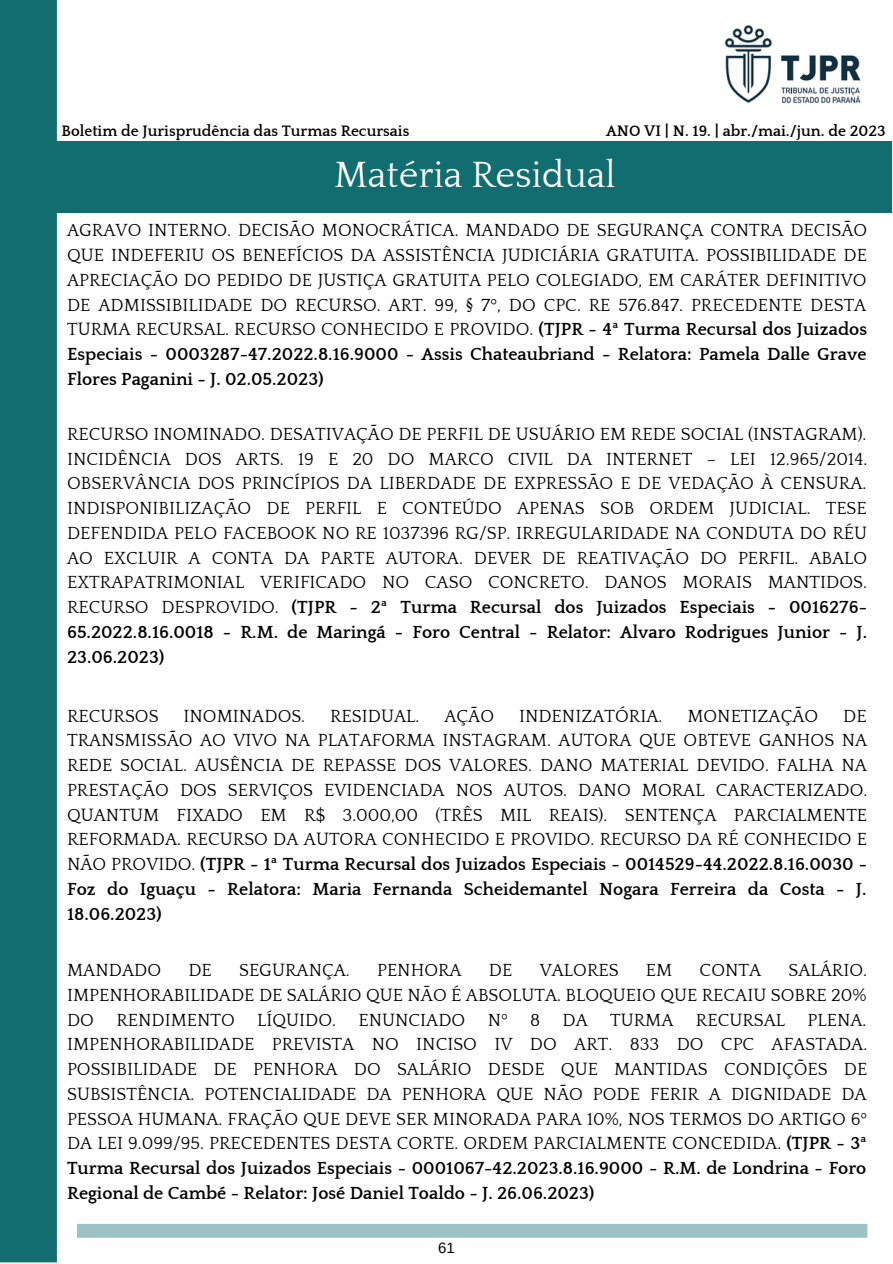
<style>
.page{position:relative;width:893px;height:1264px;background:#fff}
.page>*{position:absolute;margin:0;border:0;box-sizing:border-box;transform-origin:0 0}
.t1{font:37.5px "Quattrocento";color:#fff}
.t2{font:18px/24.8px "Quattrocento";color:#000;text-align:justify}
.t3{font:700 15.6px "Quattrocento";color:#000}
.t4{font:15px "Arimo";color:#000}
.s1{font-weight:700}
</style>
<div class="page">
<div style="left:0;top:0;width:57px;height:1262px;background:#116d70"></div>
<img style="left:724px;top:25px;width:137px;height:79px">
<div style="left:51px;top:141px;width:840px;height:71px;background:#116d70"></div>
<svg style="left:77px;top:1223px;width:790px;height:14px;background:#a2c5c6"></svg>
<p class="t3" style="left:606px;top:123px;width:281px">ANO VI | N. 19. | abr./mai./jun. de 2023</p>
<p class="t3" style="left:62px;top:123px;width:349px">Boletim de Jurisprudência das Turmas Recursais</p>
<p class="t1" style="left:334px;top:156px;width:283px">Matéria Residual</p>
<p class="t2" style="left:67px;top:219px;width:801px">AGRAVO INTERNO. DECISÃO MONOCRÁTICA. MANDADO DE SEGURANÇA CONTRA DECISÃO QUE INDEFERIU OS BENEFÍCIOS DA ASSISTÊNCIA JUDICIÁRIA GRATUITA. POSSIBILIDADE DE APRECIAÇÃO DO PEDIDO DE JUSTIÇA GRATUITA PELO COLEGIADO, EM CARÁTER DEFINITIVO DE ADMISSIBILIDADE DO RECURSO. ART. 99, § 7º, DO CPC. RE 576.847. PRECEDENTE DESTA TURMA RECURSAL. RECURSO CONHECIDO E PROVIDO. <span class="s1">(TJPR - 4ª Turma Recursal dos Juizados Especiais - 0003287-47.2022.8.16.9000 - Assis Chateaubriand - Relatora: Pamela Dalle Grave Flores Paganini - J. 02.05.2023)</span></p>
<p class="t2" style="left:67px;top:422px;width:801px">RECURSO INOMINADO. DESATIVAÇÃO DE PERFIL DE USUÁRIO EM REDE SOCIAL (INSTAGRAM).<br>INCIDÊNCIA DOS ARTS. 19 E 20 DO MARCO CIVIL DA INTERNET – LEI 12.965/2014.<br>OBSERVÂNCIA DOS PRINCÍPIOS DA LIBERDADE DE EXPRESSÃO E DE VEDAÇÃO À CENSURA.<br>INDISPONIBILIZAÇÃO DE PERFIL E CONTEÚDO APENAS SOB ORDEM JUDICIAL. TESE DEFENDIDA PELO FACEBOOK NO RE 1037396 RG/SP. IRREGULARIDADE NA CONDUTA DO RÉU AO EXCLUIR A CONTA DA PARTE AUTORA. DEVER DE REATIVAÇÃO DO PERFIL. ABALO EXTRAPATRIMONIAL VERIFICADO NO CASO CONCRETO. DANOS MORAIS MANTIDOS.<br>RECURSO DESPROVIDO. <span class="s1">(TJPR - 2ª Turma Recursal dos Juizados Especiais - 0016276- 65.2022.8.16.0018 - R.M. de Maringá - Foro Central - Relator: Alvaro Rodrigues Junior - J.<br>23.06.2023)</span></p>
<p class="t2" style="left:67px;top:704px;width:93px">RECURSOS</p>
<p class="t2" style="left:183px;top:704px;width:123px">INOMINADOS.</p>
<p class="t2" style="left:330px;top:704px;width:91px">RESIDUAL.</p>
<p class="t2" style="left:444px;top:704px;width:51px">AÇÃO</p>
<p class="t2" style="left:519px;top:704px;width:145px">INDENIZATÓRIA.</p>
<p class="t2" style="left:687px;top:704px;width:132px">MONETIZAÇÃO</p>
<p class="t2" style="left:67px;top:704px;width:801px;text-indent:776px">DE TRANSMISSÃO AO VIVO NA PLATAFORMA INSTAGRAM. AUTORA QUE OBTEVE GANHOS NA REDE SOCIAL. AUSÊNCIA DE REPASSE DOS VALORES. DANO MATERIAL DEVIDO. FALHA NA PRESTAÇÃO DOS SERVIÇOS EVIDENCIADA NOS AUTOS. DANO MORAL CARACTERIZADO.<br>QUANTUM FIXADO EM R$ 3.000,00 (TRÊS MIL REAIS). SENTENÇA PARCIALMENTE REFORMADA. RECURSO DA AUTORA CONHECIDO E PROVIDO. RECURSO DA RÉ CONHECIDO E NÃO PROVIDO. <span class="s1">(TJPR - 1ª Turma Recursal dos Juizados Especiais - 0014529-44.2022.8.16.0030 - Foz do Iguaçu - Relatora: Maria Fernanda Scheidemantel Nogara Ferreira da Costa - J.<br>18.06.2023)</span></p>
<p class="t2" style="left:67px;top:958px;width:801px;text-indent:721px">SALÁRIO.<br>IMPENHORABILIDADE DE SALÁRIO QUE NÃO É ABSOLUTA. BLOQUEIO QUE RECAIU SOBRE 20% DO RENDIMENTO LÍQUIDO. ENUNCIADO Nº 8 DA TURMA RECURSAL PLENA.<br>IMPENHORABILIDADE PREVISTA NO INCISO IV DO ART. 833 DO CPC AFASTADA.<br>POSSIBILIDADE DE PENHORA DO SALÁRIO DESDE QUE MANTIDAS CONDIÇÕES DE SUBSISTÊNCIA. POTENCIALIDADE DA PENHORA QUE NÃO PODE FERIR A DIGNIDADE DA PESSOA HUMANA. FRAÇÃO QUE DEVE SER MINORADA PARA 10%, NOS TERMOS DO ARTIGO 6º DA LEI 9.099/95. PRECEDENTES DESTA CORTE. ORDEM PARCIALMENTE CONCEDIDA. <span class="s1">(TJPR - 3ª Turma Recursal dos Juizados Especiais - 0001067-42.2023.8.16.9000 - R.M. de Londrina - Foro Regional de Cambé - Relator: José Daniel Toaldo - J. 26.06.2023)</span></p>
<p class="t2" style="left:67px;top:958px;width:96px">MANDADO</p>
<p class="t2" style="left:188px;top:958px;width:25px">DE</p>
<p class="t2" style="left:239px;top:958px;width:112px">SEGURANÇA.</p>
<p class="t2" style="left:377px;top:958px;width:86px">PENHORA</p>
<p class="t2" style="left:489px;top:958px;width:25px">DE</p>
<p class="t2" style="left:539px;top:958px;width:80px">VALORES</p>
<p class="t2" style="left:646px;top:958px;width:28px">EM</p>
<p class="t2" style="left:699px;top:958px;width:63px">CONTA</p>
<p class="t4" style="left:438px;top:1239px;width:18px">61</p>
</div>
